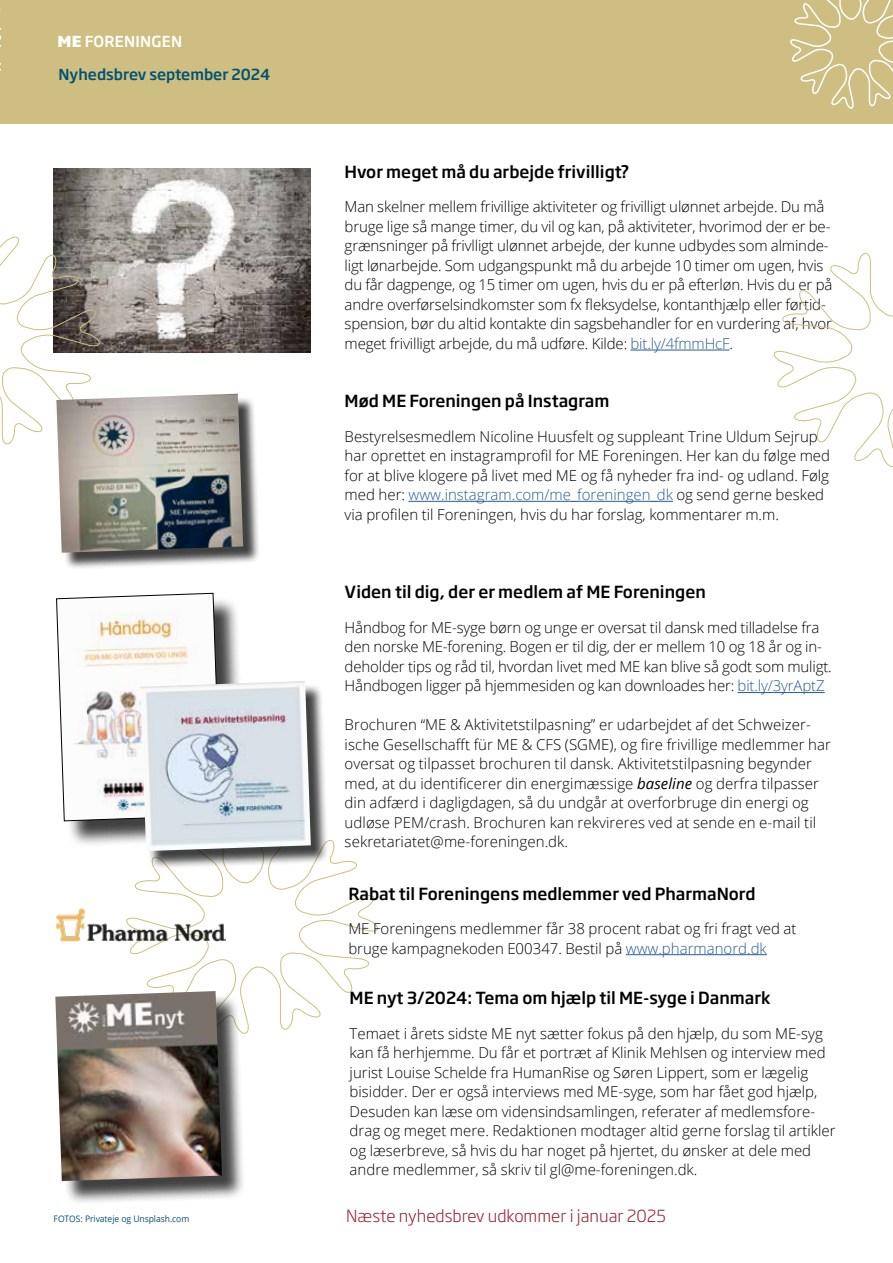
<style>
.page{position:relative;width:893px;height:1263px;background:#fff}
.page>*{position:absolute;margin:0;border:0;box-sizing:border-box;transform-origin:0 0}
.t1{font:500 16.5px "Soho Gothic Pro";color:#000}
.t2{font:300 16.5px "Soho Gothic Pro";color:#9d293d}
.t3{font:300 15px/19.5px "Open Sans";color:#000}
.t4{font:500 15px/32.5px "Soho Gothic Pro";color:#005275}
.t5{font:9px "Open Sans";letter-spacing:-.005em;color:#005275;scale:.95 1}
.s1{font-weight:800;color:#fff}
.s2{color:#fff}
.s3{color:#275b9b}
.s4{font-weight:400;font-style:italic}
</style>
<div class="page">
<svg style="left:130px;top:839px;width:248px;height:195px"></svg>
<hr style="left:0;top:0;width:1px;height:124px;background:#cebe81">
<svg style="left:0;top:8px;width:1px;height:63px"></svg>
<div style="left:1px;top:0;width:892px;height:124px;background:#cebe81"></div>
<svg style="left:790px;top:0;width:103px;height:109px"></svg>
<div style="left:58px;top:994px;width:188px;height:211px;background:#000;opacity:.75"></div>
<img style="left:55px;top:991px;width:167px;height:190px">
<hr style="left:630px;top:350px;width:100px;height:1px;background:#275b9b">
<img style="left:56px;top:908px;width:169px;height:34px">
<hr style="left:626px;top:954px;width:141px;height:1px;background:#275b9b">
<hr style="left:737px;top:692px;width:88px;height:1px;background:#275b9b">
<div style="left:60px;top:596px;width:187px;height:251px;background:#000;opacity:.75"></div>
<svg style="left:56px;top:593px;width:165px;height:228px"></svg>
<img style="left:54px;top:168px;width:257px;height:185px">
<div style="left:143px;top:684px;width:186px;height:186px;background:#000;opacity:.75"></div>
<img style="left:140px;top:681px;width:171px;height:170px">
<svg style="left:0;top:230px;width:100px;height:215px"></svg>
<svg style="left:774px;top:252px;width:119px;height:216px"></svg>
<hr style="left:409px;top:501px;width:264px;height:1px;background:#275b9b">
<div style="left:59px;top:396px;width:202px;height:174px;background:#000;opacity:.75"></div>
<img style="left:56px;top:394px;width:187px;height:159px">
<p class="t4" style="left:58px;top:25px;width:214px"><span class="s1">ME</span> <span class="s2">FORENINGEN<br></span>Nyhedsbrev september 2024</p>
<p class="t5" style="left:54px;top:1213px;width:144px">FOTOS: Privateje og Unsplash.com</p>
<p class="t1" style="left:345px;top:159px;width:286px">Hvor meget må du arbejde frivilligt?</p>
<p class="t3" style="left:345px;top:197px;width:489px">Man skelner mellem frivillige aktiviteter og frivilligt ulønnet arbejde. Du må bruge lige så mange timer, du vil og kan, på aktiviteter, hvorimod der er be&shy;grænsninger på frivlligt ulønnet arbejde, der kunne udbydes som alminde&shy;ligt lønarbejde. Som udgangspunkt må du arbejde 10 timer om ugen, hvis du får dagpenge, og 15 timer om ugen, hvis du er på efterløn. Hvis du er på andre overførselsindkomster som fx fleksydelse, kontanthjælp eller førtid&shy;spension, bør du altid kontakte din sagsbehandler for en vurdering af, hvor meget frivilligt arbejde, du må udføre. Kilde: <span class="s3">bit.ly/4fmmHcF</span>.</p>
<p class="t1" style="left:345px;top:388px;width:266px">Mød ME Foreningen på Instagram</p>
<p class="t3" style="left:345px;top:426px;width:487px">Bestyrelsesmedlem Nicoline Huusfelt og suppleant Trine Uldum Sejrup har oprettet en instagramprofil for ME Foreningen. Her kan du følge med for at blive klogere på livet med ME og få nyheder fra ind- og udland. Følg med her: <span class="s3">www.instagram.com/me_foreningen_dk</span> og send gerne besked via profilen til Foreningen, hvis du har forslag, kommentarer m.m.</p>
<p class="t1" style="left:345px;top:579px;width:363px">Viden til dig, der er medlem af ME Foreningen</p>
<p class="t3" style="left:345px;top:617px;width:489px">Håndbog for ME-syge børn og unge er oversat til dansk med tilladelse fra den norske ME-forening. Bogen er til dig, der er mellem 10 og 18 år og in&shy;deholder tips og råd til, hvordan livet med ME kan blive så godt som muligt.<br>Håndbogen ligger på hjemmesiden og kan downloades her: <span class="s3">bit.ly/3yrAptZ</span></p>
<p class="t3" style="left:345px;top:715px;width:488px">Brochuren “ME &amp; Aktivitetstilpasning” er udarbejdet af det Schweizer&shy;ische Gesellschafft für ME &amp; CFS (SGME), og fire frivillige medlemmer har oversat og tilpasset brochuren til dansk. Aktivitetstilpasning begynder med, at du identificerer din energimæssige <span class="s4">baseline</span> og derfra tilpasser din adfærd i dagligdagen, så du undgår at overforbruge din energi og udløse PEM/crash. Brochuren kan rekvireres ved at sende en e-mail til sekretariatet@me-foreningen.dk.</p>
<p class="t1" style="left:348px;top:880px;width:409px">Rabat til Foreningens medlemmer ved PharmaNord</p>
<p class="t3" style="left:348px;top:918px;width:450px">ME Foreningens medlemmer får 38 procent rabat og fri fragt ved at bruge kampagnekoden E00347. Bestil på <span class="s3">www.pharmanord.dk</span></p>
<p class="t1" style="left:350px;top:985px;width:422px">ME nyt 3/2024: Tema om hjælp til ME-syge i Danmark</p>
<p class="t3" style="left:350px;top:1023px;width:487px">Temaet i årets sidste ME nyt sætter fokus på den hjælp, du som ME-syg kan få herhjemme. Du får et portræt af Klinik Mehlsen og interview med jurist Louise Schelde fra HumanRise og Søren Lippert, som er lægelig bisidder. Der er også interviews med ME-syge, som har fået god hjælp, Desuden kan læse om vidensindsamlingen, referater af medlemsfore&shy;drag og meget mere. Redaktionen modtager altid gerne forslag til artikler og læserbreve, så hvis du har noget på hjertet, du ønsker at dele med andre medlemmer, så skriv til gl@me-foreningen.dk.</p>
<p class="t2" style="left:346px;top:1203px;width:321px">Næste nyhedsbrev udkommer i januar 2025</p>
</div>
